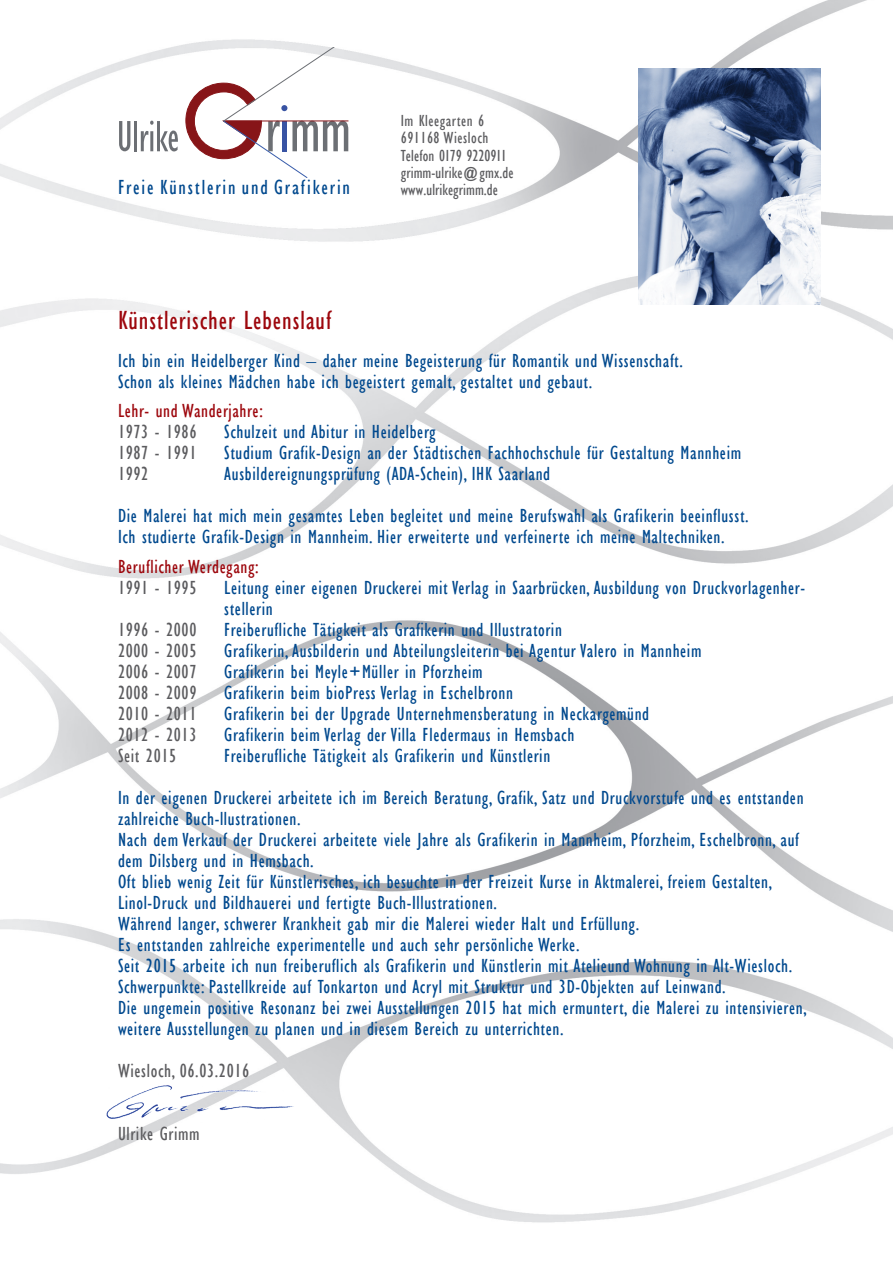
<style>
.page{position:relative;width:893px;height:1263px;background:#fff}
.page>*{position:absolute;margin:0;border:0;box-sizing:border-box;transform-origin:0 0}
.t1{font:condensed 27px "Gill Sans";letter-spacing:.035em;color:#9d070d}
.t2{font:condensed 21px "Gill Sans";letter-spacing:.085em;color:#01498e}
.t3{font:condensed 19.5px/21px "Gill Sans";letter-spacing:.035em;color:#01498e}
.t4{font:condensed 19.5px "Gill Sans";letter-spacing:.035em;color:#5c5c5f}
.t5{font:condensed 19.5px "Gill Sans";letter-spacing:.035em;color:#9d070d}
.t6{font:condensed 16.5px/17.2px "Gill Sans";letter-spacing:.01em;color:#5c5c5f}
</style>
<div class="page">
<img style="left:0;top:0;width:893px;height:1223px">
<img style="left:106px;top:1085px;width:189px;height:37px">
<svg style="left:119px;top:121px;width:11px;height:30px"></svg>
<hr style="left:134px;top:121px;width:3px;height:30px;background:#6c6f74">
<svg style="left:141px;top:121px;width:37px;height:30px"></svg>
<svg style="left:185px;top:47px;width:164px;height:132px"></svg>
<img style="left:639px;top:68px;width:182px;height:237px">
<p class="t2" style="left:118px;top:175px;width:233px">Freie Künstlerin und Grafikerin</p>
<p class="t6" style="left:401px;top:112px;width:114px">Im Kleegarten 6<br>691168 Wiesloch<br>Telefon 0179 9220911 grimm-ulrike@gmx.de www.ulrikegrimm.de</p>
<h1 class="t1" style="left:118px;top:304px;width:215px">Künstlerischer Lebenslauf</h1>
<p class="t3" style="left:118px;top:350px;width:566px">Ich bin ein Heidelberger Kind – daher meine Begeisterung für Romantik und Wissenschaft.<br>Schon als kleines Mädchen habe ich begeistert gemalt, gestaltet und gebaut.</p>
<p class="t5" style="left:118px;top:399px;width:146px">Lehr- und Wanderjahre:</p>
<p class="t4" style="left:118px;top:420px;width:80px">1973 - 1986</p>
<p class="t3" style="left:224px;top:421px;width:213px">Schulzeit und Abitur in Heidelberg</p>
<p class="t4" style="left:118px;top:441px;width:80px">1987 - 1991</p>
<p class="t3" style="left:224px;top:442px;width:518px">Studium Grafik-Design an der Städtischen Fachhochschule für Gestaltung Mannheim</p>
<p class="t4" style="left:118px;top:462px;width:32px">1992</p>
<p class="t3" style="left:118px;top:453px;width:632px;line-height:42px;text-indent:106px">Ausbildereignungsprüfung (ADA-Schein), IHK Saarland<br>Die Malerei hat mich mein gesamtes Leben begleitet und meine Berufswahl als Grafikerin beeinflusst.</p>
<p class="t3" style="left:118px;top:526px;width:608px">Ich studierte Grafik-Design in Mannheim. Hier erweiterte und verfeinerte ich meine Maltechniken.</p>
<p class="t5" style="left:118px;top:555px;width:142px">Beruflicher Werdegang:</p>
<p class="t4" style="left:118px;top:576px;width:80px">1991 - 1995</p>
<p class="t3" style="left:224px;top:577px;width:582px">Leitung einer eigenen Druckerei mit Verlag in Saarbrücken, Ausbildung von Druckvorlagenher&shy;stellerin</p>
<p class="t4" style="left:118px;top:618px;width:80px">1996 - 2000</p>
<p class="t3" style="left:224px;top:619px;width:339px">Freiberufliche Tätigkeit als Grafikerin und Illustratorin</p>
<p class="t4" style="left:118px;top:639px;width:80px">2000 - 2005</p>
<p class="t3" style="left:224px;top:640px;width:479px">Grafikerin, Ausbilderin und Abteilungsleiterin bei Agentur Valero in Mannheim</p>
<p class="t4" style="left:118px;top:660px;width:80px">2006 - 2007</p>
<p class="t3" style="left:224px;top:661px;width:260px">Grafikerin bei Meyle+Müller in Pforzheim</p>
<p class="t4" style="left:118px;top:681px;width:80px">2008 - 2009</p>
<p class="t3" style="left:224px;top:682px;width:290px">Grafikerin beim bioPress Verlag in Eschelbronn</p>
<p class="t4" style="left:118px;top:702px;width:80px">2010 - 2011</p>
<p class="t3" style="left:224px;top:703px;width:426px">Grafikerin bei der Upgrade Unternehmensberatung in Neckargemünd</p>
<p class="t4" style="left:118px;top:723px;width:80px">2012 - 2013</p>
<p class="t3" style="left:224px;top:724px;width:351px">Grafikerin beim Verlag der Villa Fledermaus in Hemsbach</p>
<p class="t4" style="left:118px;top:744px;width:60px">Seit 2015</p>
<p class="t3" style="left:118px;top:734px;width:687px;line-height:42px;text-indent:106px">Freiberufliche Tätigkeit als Grafikerin und Künstlerin<br>In der eigenen Druckerei arbeitete ich im Bereich Beratung, Grafik, Satz und Druckvorstufe und es entstanden</p>
<p class="t3" style="left:118px;top:808px;width:690px">zahlreiche Buch-llustrationen.<br>Nach dem Verkauf der Druckerei arbeitete viele Jahre als Grafikerin in Mannheim, Pforzheim, Eschelbronn, auf dem Dilsberg und in Hemsbach.<br>Oft blieb wenig Zeit für Künstlerisches, ich besuchte in der Freizeit Kurse in Aktmalerei, freiem Gestalten, Linol-Druck und Bildhauerei und fertigte Buch-Illustrationen.<br>Während langer, schwerer Krankheit gab mir die Malerei wieder Halt und Erfüllung.<br>Es entstanden zahlreiche experimentelle und auch sehr persönliche Werke.<br>Seit 2015 arbeite ich nun freiberuflich als Grafikerin und Künstlerin mit Atelieund Wohnung in Alt-Wiesloch.<br>Schwerpunkte: Pastellkreide auf Tonkarton und Acryl mit Struktur und 3D-Objekten auf Leinwand.<br>Die ungemein positive Resonanz bei zwei Ausstellungen 2015 hat mich ermuntert, die Malerei zu intensivieren, weitere Ausstellungen zu planen und in diesem Bereich zu unterrichten.</p>
<p class="t4" style="left:118px;top:1059px;width:133px">Wiesloch, 06.03.2016</p>
<p class="t4" style="left:118px;top:1122px;width:83px">Ulrike Grimm</p>
</div>
